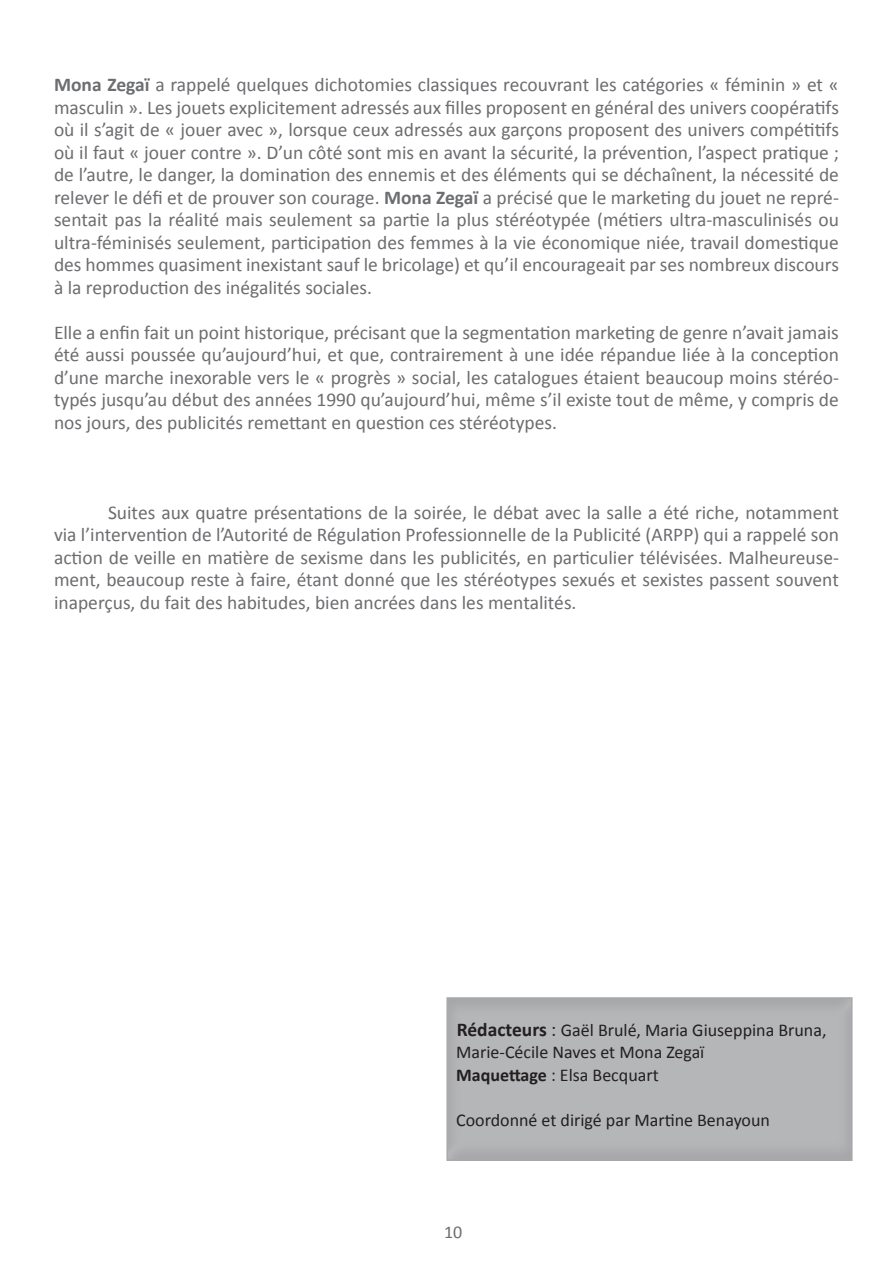
<style>
.page{position:relative;width:893px;height:1263px;background:#fff}
.page>*{position:absolute;margin:0;border:0;box-sizing:border-box;transform-origin:0 0}
.t1{font:19.5px/22.5px "Calibri";color:#6c6d70;text-align:justify}
.t2{font:18px/22.5px "Calibri";color:#231f20}
.t3{font:18px "Calibri";color:#6c6d70}
.s1{font-weight:700}
.s2{font-weight:700;font-size:19.5px}
.s3{font-size:19.5px}
</style>
<div class="page">
<div style="left:438px;top:994px;width:430px;height:168px;background:#6c6d70;opacity:.5"></div>
<div style="left:446px;top:997px;width:407px;height:164px;border:2px solid #a8a9ad"></div>
<p class="t1" style="left:54px;top:73px;width:786px"><span class="s1">Mona Zegaï</span> a rappelé quelques dichotomies classiques recouvrant les catégories « féminin » et « masculin ». Les jouets explicitement adressés aux filles proposent en général des univers coopératifs où il s’agit de « jouer avec », lorsque ceux adressés aux garçons proposent des univers compétitifs où il faut « jouer contre ». D’un côté sont mis en avant la sécurité, la prévention, l’aspect pratique ; de l’autre, le danger, la domination des ennemis et des éléments qui se déchaînent, la nécessité de relever le défi et de prouver son courage. <span class="s1">Mona Zegaï</span> a précisé que le marketing du jouet ne repré&shy;sentait pas la réalité mais seulement sa partie la plus stéréotypée (métiers ultra-masculinisés ou ultra-féminisés seulement, participation des femmes à la vie économique niée, travail domestique des hommes quasiment inexistant sauf le bricolage) et qu’il encourageait par ses nombreux discours à la reproduction des inégalités sociales.</p>
<p class="t1" style="left:54px;top:321px;width:786px">Elle a enfin fait un point historique, précisant que la segmentation marketing de genre n’avait jamais été aussi poussée qu’aujourd’hui, et que, contrairement à une idée répandue liée à la conception d’une marche inexorable vers le « progrès » social, les catalogues étaient beaucoup moins stéréo&shy;typés jusqu’au début des années 1990 qu’aujourd’hui, même s’il existe tout de même, y compris de nos jours, des publicités remettant en question ces stéréotypes.</p>
<p class="t1" style="left:54px;top:501px;width:786px;text-indent:54px">Suites aux quatre présentations de la soirée, le débat avec la salle a été riche, notamment via l’intervention de l’Autorité de Régulation Professionnelle de la Publicité (ARPP) qui a rappelé son action de veille en matière de sexisme dans les publicités, en particulier télévisées. Malheureuse&shy;ment, beaucoup reste à faire, étant donné que les stéréotypes sexués et sexistes passent souvent inaperçus, du fait des habitudes, bien ancrées dans les mentalités.</p>
<p class="t2" style="left:456px;top:1019px;width:372px"><span class="s2">Rédacteurs</span> <span class="s3">:</span> Gaël Brulé, Maria Giuseppina Bruna,<br>Marie-Cécile Naves et Mona Zegaï<br><span class="s1">Maquettage</span> : Elsa Becquart</p>
<p class="t2" style="left:456px;top:1109px;width:315px">Coordonné et dirigé par Martine Benayoun</p>
<p class="t3" style="left:444px;top:1221px;width:20px">10</p>
</div>
